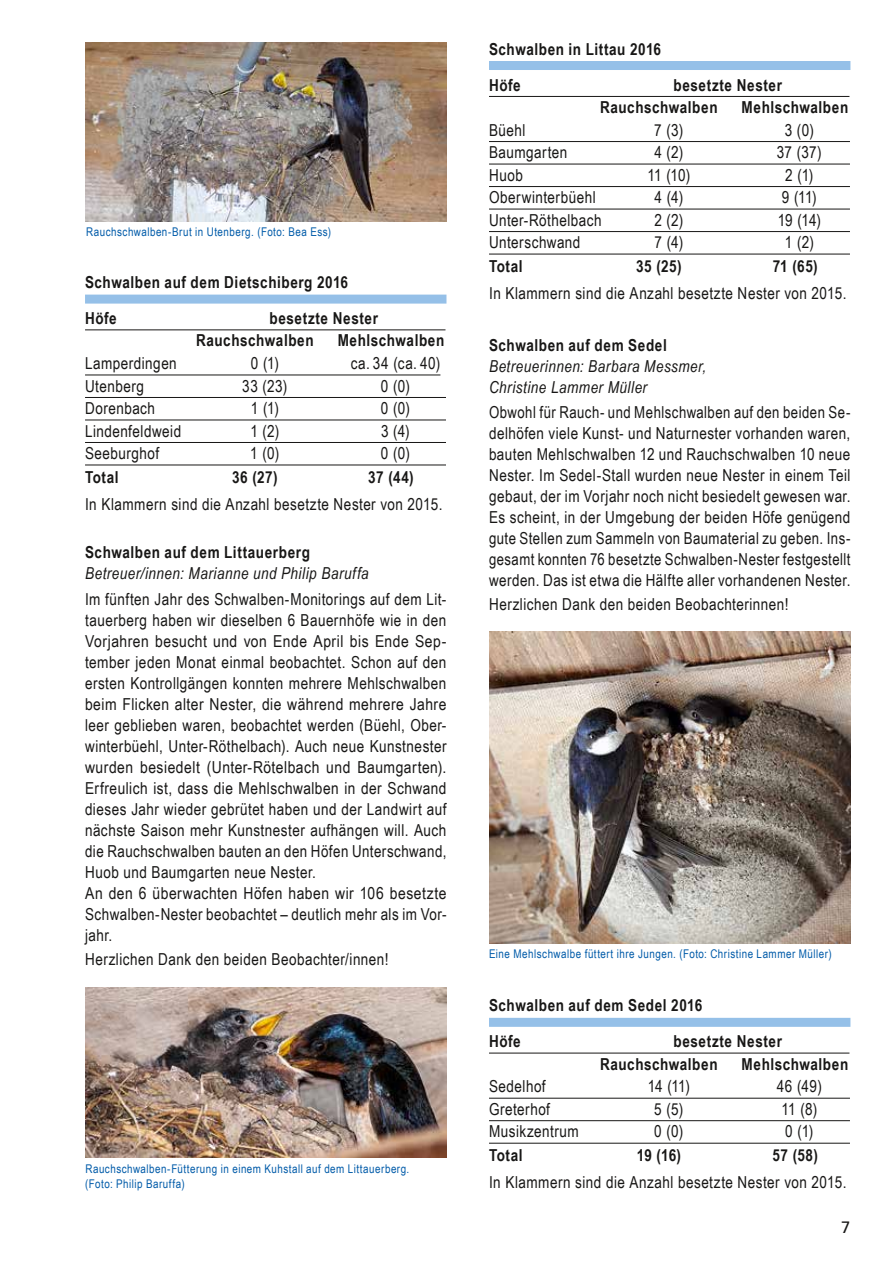
<style>
.page{position:relative;width:893px;height:1263px;background:#fff}
.page>*{position:absolute;margin:0;border:0;box-sizing:border-box;transform-origin:0 0}
.t1{font:16.5px/21px "Arial Narrow";letter-spacing:.03em;color:#181716}
.t2{font:700 16.5px/36px "Arial Narrow";letter-spacing:.035em;color:#181716}
.t3{font:italic 16.5px/21px "Arial Narrow";letter-spacing:.03em;color:#181716}
.t4{font:16.5px "Frutiger LT Com";color:#181716}
.t5{font:12px/15px "Arial Narrow";letter-spacing:.04em;color:#005ba9}
</style>
<div class="page">
<img style="left:85px;top:43px;width:361px;height:178px">
<div style="left:85px;top:295px;width:361px;height:9px;background:#95c0e8"></div>
<hr style="left:85px;top:329px;width:360px;height:1px;background:#181716">
<hr style="left:85px;top:375px;width:355px;height:1px;background:#181716">
<hr style="left:85px;top:397px;width:361px;height:1px;background:#181716">
<hr style="left:85px;top:420px;width:361px;height:1px;background:#181716">
<hr style="left:85px;top:442px;width:361px;height:1px;background:#181716">
<hr style="left:85px;top:465px;width:361px;height:1px;background:#181716">
<div style="left:489px;top:61px;width:361px;height:9px;background:#95c0e8"></div>
<hr style="left:489px;top:96px;width:360px;height:1px;background:#181716">
<hr style="left:489px;top:141px;width:361px;height:1px;background:#181716">
<hr style="left:489px;top:164px;width:361px;height:1px;background:#181716">
<hr style="left:489px;top:186px;width:361px;height:1px;background:#181716">
<hr style="left:489px;top:209px;width:361px;height:1px;background:#181716">
<hr style="left:489px;top:231px;width:361px;height:1px;background:#181716">
<hr style="left:489px;top:254px;width:361px;height:1px;background:#181716">
<img style="left:85px;top:988px;width:361px;height:170px">
<img style="left:489px;top:632px;width:361px;height:312px">
<hr style="left:489px;top:1053px;width:360px;height:1px;background:#181716">
<hr style="left:489px;top:1098px;width:361px;height:1px;background:#181716">
<hr style="left:489px;top:1120px;width:361px;height:1px;background:#181716">
<hr style="left:489px;top:1143px;width:361px;height:1px;background:#181716">
<div style="left:489px;top:1018px;width:361px;height:9px;background:#95c0e8"></div>
<p class="t5" style="left:86px;top:224px;width:246px">Rauchschwalben-Brut in Utenberg. (Foto: Bea Ess)</p>
<p class="t2" style="left:85px;top:263px;width:265px">Schwalben auf dem Dietschiberg 2016<br>Höfe</p>
<p class="t2" style="left:196px;top:306px;width:183px;line-height:22.5px;text-indent:73px">besetzte Nester<br>Rauchschwalben</p>
<p class="t2" style="left:338px;top:322px;width:108px">Mehlschwalben</p>
<p class="t1" style="left:85px;top:352px;width:93px">Lamperdingen</p>
<p class="t1" style="left:251px;top:352px;width:30px">0 (1)</p>
<p class="t1" style="left:351px;top:352px;width:91px">ca. 34 (ca. 40)</p>
<p class="t1" style="left:85px;top:375px;width:60px">Utenberg</p>
<p class="t1" style="left:242px;top:375px;width:47px">33 (23)</p>
<p class="t1" style="left:381px;top:375px;width:31px">0 (0)</p>
<p class="t1" style="left:85px;top:397px;width:72px">Dorenbach</p>
<p class="t1" style="left:251px;top:397px;width:30px">1 (1)</p>
<p class="t1" style="left:381px;top:397px;width:31px">0 (0)</p>
<p class="t1" style="left:85px;top:420px;width:98px">Lindenfeldweid</p>
<p class="t1" style="left:250px;top:420px;width:30px">1 (2)</p>
<p class="t1" style="left:381px;top:420px;width:30px">3 (4)</p>
<p class="t1" style="left:85px;top:442px;width:76px">Seeburghof</p>
<p class="t1" style="left:250px;top:442px;width:31px">1 (0)</p>
<p class="t1" style="left:381px;top:442px;width:31px">0 (0)</p>
<p class="t2" style="left:85px;top:458px;width:35px">Total</p>
<p class="t2" style="left:232px;top:458px;width:47px">36 (27)</p>
<p class="t2" style="left:368px;top:458px;width:47px">37 (44)</p>
<p class="t1" style="left:85px;top:493px;width:359px">In Klammern sind die Anzahl besetzte Nester von 2015.</p>
<p class="t2" style="left:85px;top:534px;width:226px">Schwalben auf dem Littauerberg</p>
<p class="t3" style="left:85px;top:563px;width:285px">Betreuer/innen: Marianne und Philip Baruffa</p>
<p class="t1" style="left:85px;top:588px;width:363px">Im fünften Jahr des Schwalben-Monitorings auf dem Lit&shy;tauerberg haben wir dieselben 6 Bauernhöfe wie in den Vorjahren besucht und von Ende April bis Ende Sep&shy;tember jeden Monat einmal beobachtet. Schon auf den ersten Kontrollgängen konnten mehrere Mehlschwalben beim Flicken alter Nester, die während mehrere Jahre leer geblieben waren, beobachtet werden (Büehl, Ober&shy;winterbüehl, Unter-Röthelbach). Auch neue Kunstnester wurden besiedelt (Unter-Rötelbach und Baumgarten).<br>Erfreulich ist, dass die Mehlschwalben in der Schwand dieses Jahr wieder gebrütet haben und der Landwirt auf nächste Saison mehr Kunstnester aufhängen will. Auch die Rauchschwalben bauten an den Höfen Unterschwand, Huob und Baumgarten neue Nester.<br>An den 6 überwachten Höfen haben wir 106 besetzte Schwalben-Nester beobachtet – deutlich mehr als im Vor&shy;jahr.</p>
<p class="t1" style="left:85px;top:948px;width:305px">Herzlichen Dank den beiden Beobachter/innen!</p>
<p class="t5" style="left:85px;top:1161px;width:326px">Rauchschwalben-Fütterung in einem Kuhstall auf dem Littauerberg. (Foto: Philip Baruffa)</p>
<p class="t2" style="left:489px;top:30px;width:174px">Schwalben in Littau 2016<br>Höfe</p>
<p class="t2" style="left:600px;top:73px;width:183px;line-height:22.5px;text-indent:73px">besetzte Nester<br>Rauchschwalben</p>
<p class="t2" style="left:742px;top:88px;width:108px">Mehlschwalben</p>
<p class="t1" style="left:489px;top:119px;width:38px">Büehl</p>
<p class="t1" style="left:654px;top:119px;width:31px">7 (3)</p>
<p class="t1" style="left:785px;top:119px;width:31px">3 (0)</p>
<p class="t1" style="left:489px;top:141px;width:80px">Baumgarten</p>
<p class="t1" style="left:654px;top:141px;width:30px">4 (2)</p>
<p class="t1" style="left:777px;top:141px;width:46px">37 (37)</p>
<p class="t1" style="left:489px;top:164px;width:35px">Huob</p>
<p class="t1" style="left:647px;top:164px;width:44px">11 (10)</p>
<p class="t1" style="left:785px;top:164px;width:30px">2 (1)</p>
<p class="t1" style="left:489px;top:186px;width:108px">Oberwinterbüehl</p>
<p class="t1" style="left:654px;top:186px;width:30px">4 (4)</p>
<p class="t1" style="left:782px;top:186px;width:36px">9 (11)</p>
<p class="t1" style="left:489px;top:209px;width:114px">Unter-Röthelbach</p>
<p class="t1" style="left:654px;top:209px;width:30px">2 (2)</p>
<p class="t1" style="left:778px;top:209px;width:45px">19 (14)</p>
<p class="t1" style="left:489px;top:231px;width:93px">Unterschwand</p>
<p class="t1" style="left:654px;top:231px;width:30px">7 (4)</p>
<p class="t1" style="left:785px;top:231px;width:30px">1 (2)</p>
<p class="t2" style="left:489px;top:247px;width:35px">Total</p>
<p class="t2" style="left:636px;top:247px;width:47px">35 (25)</p>
<p class="t2" style="left:773px;top:247px;width:47px">71 (65)</p>
<p class="t1" style="left:489px;top:282px;width:359px">In Klammern sind die Anzahl besetzte Nester von 2015.</p>
<p class="t2" style="left:489px;top:326px;width:179px">Schwalben auf dem Sedel</p>
<p class="t3" style="left:489px;top:355px;width:219px">Betreuerinnen: Barbara Messmer,<br>Christine Lammer Müller</p>
<p class="t1" style="left:489px;top:401px;width:363px;text-align:justify">Obwohl für Rauch- und Mehlschwalben auf den beiden Se&shy;delhöfen viele Kunst- und Naturnester vorhanden waren, bauten Mehlschwalben 12 und Rauchschwalben 10 neue Nester. Im Sedel-Stall wurden neue Nester in einem Teil gebaut, der im Vorjahr noch nicht besiedelt gewesen war.<br>Es scheint, in der Umgebung der beiden Höfe genügend gute Stellen zum Sammeln von Baumaterial zu geben. Ins&shy;gesamt konnten 76 besetzte Schwalben-Nester festgestellt werden. Das ist etwa die Hälfte aller vorhandenen Nester.</p>
<p class="t1" style="left:489px;top:593px;width:301px">Herzlichen Dank den beiden Beobachterinnen!</p>
<p class="t5" style="left:489px;top:946px;width:344px">Eine Mehlschwalbe füttert ihre Jungen. (Foto: Christine Lammer Müller)</p>
<p class="t2" style="left:489px;top:986px;width:215px">Schwalben auf dem Sedel 2016<br>Höfe</p>
<p class="t2" style="left:600px;top:1029px;width:183px;line-height:22.5px;text-indent:73px">besetzte Nester<br>Rauchschwalben</p>
<p class="t2" style="left:742px;top:1045px;width:108px">Mehlschwalben</p>
<p class="t1" style="left:489px;top:1075px;width:58px">Sedelhof</p>
<p class="t1" style="left:648px;top:1075px;width:44px">14 (11)</p>
<p class="t1" style="left:777px;top:1075px;width:47px">46 (49)</p>
<p class="t1" style="left:489px;top:1098px;width:63px">Greterhof</p>
<p class="t1" style="left:654px;top:1098px;width:31px">5 (5)</p>
<p class="t1" style="left:781px;top:1098px;width:37px">11 (8)</p>
<p class="t1" style="left:489px;top:1120px;width:91px">Musikzentrum</p>
<p class="t1" style="left:654px;top:1120px;width:31px">0 (0)</p>
<p class="t1" style="left:785px;top:1120px;width:30px">0 (1)</p>
<p class="t2" style="left:489px;top:1136px;width:35px">Total</p>
<p class="t2" style="left:637px;top:1136px;width:46px">19 (16)</p>
<p class="t2" style="left:772px;top:1136px;width:47px">57 (58)</p>
<p class="t1" style="left:489px;top:1171px;width:359px">In Klammern sind die Anzahl besetzte Nester von 2015.</p>
<p class="t4" style="left:841px;top:1217px;width:11px">7</p>
</div>
